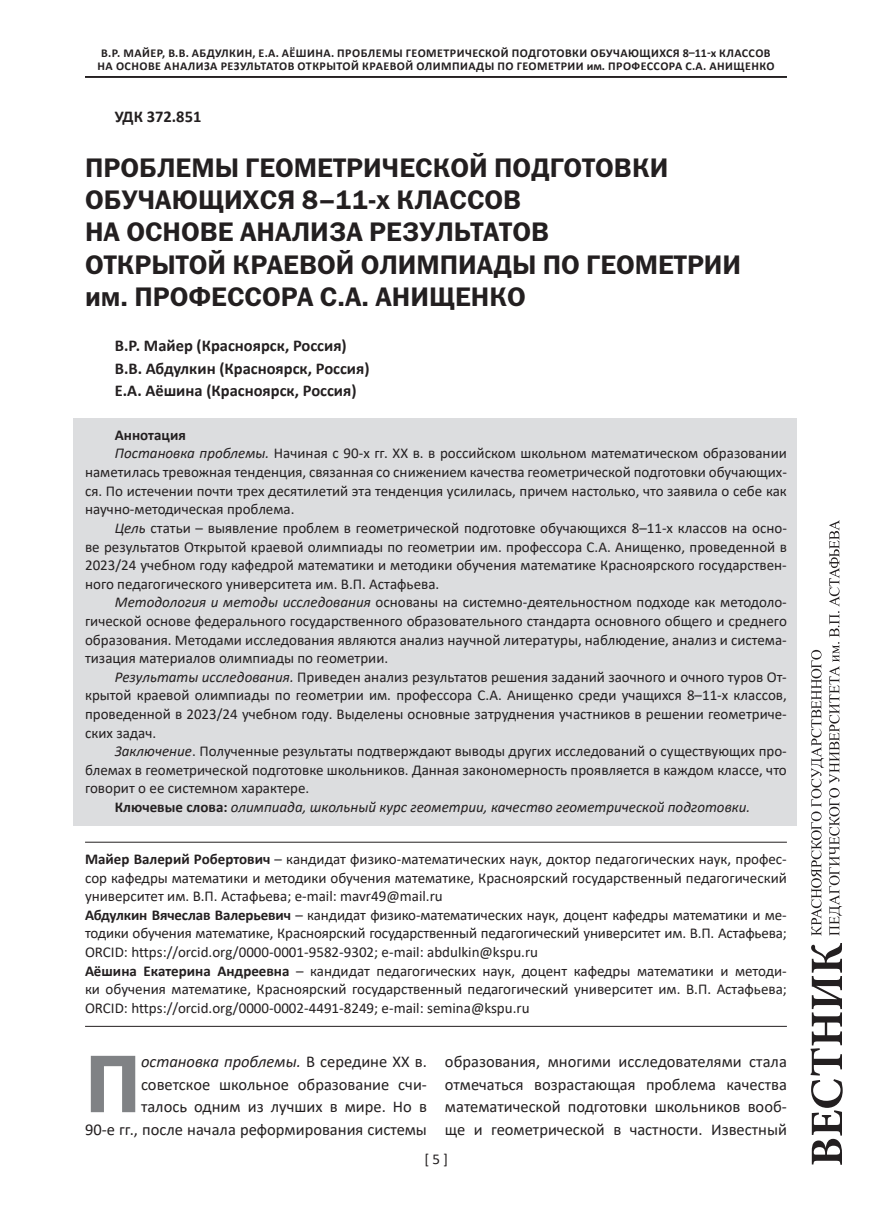
<style>
.page{position:relative;width:872px;height:1221px;background:#fff}
.page>*{position:absolute;margin:0;border:0;box-sizing:border-box;transform-origin:0 0}
.t1{font:82.05px "ez Franklin Goth Demi";color:#808285}
.t2{font:27px/32.4px "ez Franklin Goth Demi";color:#231f20}
.t3{font:16.5px/22.5px "Calibri";color:#231f20;text-align:right}
.t4{font:700 16.5px/22.5px "Calibri";color:#231f20}
.t5{font:15px/18.6px "Calibri";color:#231f20}
.t6{font:italic 15px "Calibri";color:#231f20}
.t7{font:700 15px "Calibri";color:#231f20}
.t8{font:700 12px/13.5px "Calibri";letter-spacing:.04em;color:#231f20;text-align:center}
.s1{font-style:italic}
.s2{font-weight:700;font-style:normal}
.s3{font-weight:700}
</style>
<div class="page">
<svg style="left:811px;top:520px;width:31px;height:415px"></svg>
<svg style="left:810px;top:943px;width:32px;height:221px"></svg>
<hr style="left:85px;top:76px;width:702px;height:1px;background:#231f20">
<hr style="left:85px;top:77px;width:702px;height:1px;background:#231f20">
<div style="left:73px;top:418px;width:723px;height:407px;background:#dcdddf"></div>
<hr style="left:85px;top:841px;width:702px;height:1px;background:#231f20">
<hr style="left:85px;top:1025px;width:702px;height:1px;background:#231f20">
<p class="t8" style="left:98px;top:46px;width:678px">В.Р. МАЙЕР, В.В. АБДУЛКИН, Е.А. АЁШИНА. ПРОБЛЕМЫ ГЕОМЕТРИЧЕСКОЙ ПОДГОТОВКИ ОБУЧАЮЩИХСЯ 8–11-х КЛАССОВ<br>НА ОСНОВЕ АНАЛИЗА РЕЗУЛЬТАТОВ ОТКРЫТОЙ КРАЕВОЙ ОЛИМПИАДЫ ПО ГЕОМЕТРИИ им. ПРОФЕССОРА С.А. АНИЩЕНКО</p>
<p class="t4" style="left:115px;top:105px;width:88px">УДК 372.851</p>
<h2 class="t2" style="left:85px;top:150px;width:657px">ПРОБЛЕМЫ ГЕОМЕТРИЧЕСКОЙ ПОДГОТОВКИ ОБУЧАЮЩИХСЯ 8–11-х КЛАССОВ<br>НА ОСНОВЕ АНАЛИЗА РЕЗУЛЬТАТОВ<br>ОТКРЫТОЙ КРАЕВОЙ ОЛИМПИАДЫ ПО ГЕОМЕТРИИ им. ПРОФЕССОРА С.А. АНИЩЕНКО</h2>
<p class="t4" style="left:115px;top:334px;width:256px">В.Р. Майер (Красноярск, Россия)<br>В.В. Абдулкин (Красноярск, Россия)<br>Е.А. Аёшина (Красноярск, Россия)</p>
<p class="t7" style="left:115px;top:424px;width:72px">Аннотация</p>
<p class="t5" style="left:115px;top:444px;width:673px"><span class="s1">Постановка проблемы.</span> Начиная с 90-х гг. XX в. в российском школьном математическом образовании</p>
<p class="t5" style="left:85px;top:462px;width:703px">наметилась тревожная тенденция, связанная со снижением качества геометрической подготовки обучающих-</p>
<p class="t5" style="left:85px;top:481px;width:703px">ся. По истечении почти трех десятилетий эта тенденция усилилась, причем настолько, что заявила о себе как</p>
<p class="t5" style="left:85px;top:499px;width:211px">научно-методическая проблема.</p>
<p class="t5" style="left:115px;top:518px;width:673px"><span class="s1">Цель</span> статьи – выявление проблем в геометрической подготовке обучающихся 8–11-х классов на осно-</p>
<p class="t5" style="left:85px;top:537px;width:703px">ве результатов Открытой краевой олимпиады по геометрии им. профессора С.А. Анищенко, проведенной в</p>
<p class="t5" style="left:85px;top:555px;width:703px">2023/24 учебном году кафедрой математики и методики обучения математике Красноярского государствен-</p>
<p class="t5" style="left:85px;top:574px;width:356px">ного педагогического университета им. В.П. Астафьева.</p>
<p class="t5" style="left:115px;top:592px;width:673px"><span class="s1">Методология и методы исследования</span> основаны на системно-деятельностном подходе как методоло-</p>
<p class="t5" style="left:85px;top:611px;width:703px">гической основе федерального государственного образовательного стандарта основного общего и среднего</p>
<p class="t5" style="left:85px;top:630px;width:703px">образования. Методами исследования являются анализ научной литературы, наблюдение, анализ и система-</p>
<p class="t5" style="left:85px;top:648px;width:305px">тизация материалов олимпиады по геометрии.</p>
<p class="t5" style="left:115px;top:667px;width:673px"><span class="s1">Результаты исследования.</span> Приведен анализ результатов решения заданий заочного и очного туров От-</p>
<p class="t5" style="left:85px;top:685px;width:703px">крытой краевой олимпиады по геометрии им. профессора С.А. Анищенко среди учащихся 8–11-х классов,</p>
<p class="t5" style="left:85px;top:704px;width:703px">проведенной в 2023/24 учебном году. Выделены основные затруднения участников в решении геометриче-</p>
<p class="t5" style="left:85px;top:723px;width:73px">ских задач.</p>
<p class="t5" style="left:115px;top:741px;width:673px"><span class="s1">Заключение</span>. Полученные результаты подтверждают выводы других исследований о существующих про-</p>
<p class="t5" style="left:85px;top:760px;width:703px">блемах в геометрической подготовке школьников. Данная закономерность проявляется в каждом классе, что</p>
<p class="t5" style="left:85px;top:778px;width:226px">говорит о ее системном характере.</p>
<p class="t6" style="left:115px;top:796px;width:637px"><span class="s2">Ключевые слова:</span> олимпиада, школьный курс геометрии, качество геометрической подготовки.</p>
<p class="t5" style="left:85px;top:849px;width:703px"><span class="s3">Майер Валерий Робертович</span> – кандидат физико-математических наук, доктор педагогических наук, профес&shy;сор кафедры математики и методики обучения математике, Красноярский государственный педагогический университет им. В.П. Астафьева; e-mail: mavr49@mail.ru<br><span class="s3">Абдулкин Вячеслав Валерьевич</span> – кандидат физико-математических наук, доцент кафедры математики и ме&shy;тодики обучения математике, Красноярский государственный педагогический университет им. В.П. Астафьева; ORCID: https://orcid.org/0000-0001-9582-9302; е-mail: abdulkin@kspu.ru<br><span class="s3">Аёшина Екатерина Андреевна</span> – кандидат педагогических наук, доцент кафедры математики и методи&shy;ки обучения математике, Красноярский государственный педагогический университет им. В.П. Астафьева; ORCID: https://orcid.org/0000-0002-4491-8249; е-mail: semina@kspu.ru</p>
<p class="t3" style="left:85px;top:1049px;width:343px"><span class="s1">остановка проблемы.</span> В середине XX в. советское школьное образование счи-<br>талось одним из лучших в мире. Но в<br>90-е гг., после начала реформирования системы</p>
<p class="t3" style="left:445px;top:1049px;width:343px;text-align:justify">образования, многими исследователями стала отмечаться возрастающая проблема качества математической подготовки школьников вооб&shy;ще и геометрической в частности. Известный</p>
<h1 class="t1" style="left:85px;top:1037px;width:57px">П</h1>
<p class="t5" style="left:424px;top:1149px;width:25px">[ 5 ]</p>
</div>
